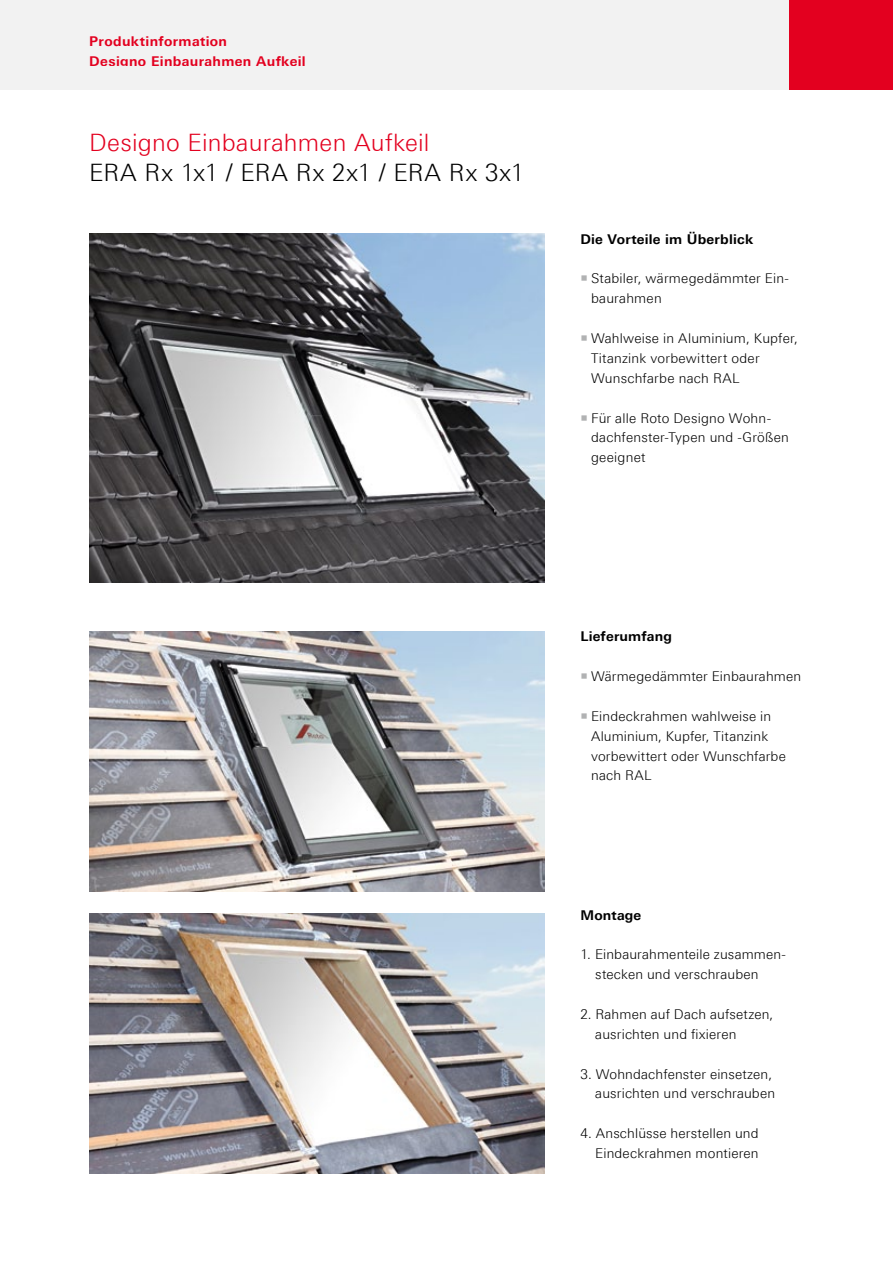
<style>
.page{position:relative;width:893px;height:1263px;background:#fff}
.page>*{position:absolute;margin:0;border:0;box-sizing:border-box;transform-origin:0 0}
.t1{font:300 24px "LT Univers Basic";letter-spacing:.01em;color:#e3001f}
.t2{font:300 24px "LT Univers Basic";letter-spacing:.02em;color:#000}
.t3{font:300 13.5px/19.8px "LT Univers Basic";letter-spacing:.01em;color:#000}
.t4{font:700 13.5px/19.8px "LT Univers Basic";letter-spacing:.025em;color:#e3001f}
.t5{font:700 13.5px "LT Univers Basic";letter-spacing:.015em;color:#000}
.s1{color:#b1b2b3}
</style>
<div class="page">
<div style="left:0;top:0;width:790px;height:89px;background:#f2f2f2"></div>
<img style="left:89px;top:234px;width:455px;height:349px">
<div style="left:790px;top:0;width:103px;height:89px;background:#e3001f"></div>
<img style="left:89px;top:914px;width:455px;height:260px">
<img style="left:89px;top:631px;width:455px;height:260px">
<p class="t4" style="left:89px;top:31px;width:218px">Produktinformation<br>Designo Einbaurahmen Aufkeil</p>
<h1 class="t1" style="left:89px;top:129px;width:342px">Designo Einbaurahmen Aufkeil</h1>
<h1 class="t2" style="left:89px;top:159px;width:436px">ERA Rx 1x1 / ERA Rx 2x1 / ERA Rx 3x1</h1>
<p class="t5" style="left:580px;top:231px;width:174px">Die Vorteile im Überblick</p>
<p class="t3" style="left:591px;top:269px;width:199px;text-indent:-11px"><span class="s1">○</span> Stabiler, wärmegedämmter Ein&shy;baurahmen</p>
<p class="t3" style="left:591px;top:328px;width:208px;text-indent:-11px"><span class="s1">○</span> Wahlweise in Aluminium, Kupfer,<br>Titanzink vorbewittert oder<br>Wunschfarbe nach RAL</p>
<p class="t3" style="left:591px;top:408px;width:199px;text-indent:-11px"><span class="s1">○</span> Für alle Roto Designo Wohn&shy;dachfenster-Typen und -Größen geeignet</p>
<p class="t5" style="left:580px;top:628px;width:93px">Lieferumfang</p>
<p class="t3" style="left:580px;top:666px;width:222px"><span class="s1">○</span> Wärmegedämmter Einbaurahmen</p>
<p class="t3" style="left:591px;top:706px;width:196px;text-indent:-11px"><span class="s1">○</span> Eindeckrahmen wahlweise in<br>Aluminium, Kupfer, Titanzink vorbewittert oder Wunschfarbe nach RAL</p>
<p class="t5" style="left:580px;top:907px;width:62px">Montage</p>
<p class="t3" style="left:595px;top:944px;width:192px;text-indent:-15px">1. Einbaurahmenteile zusammen&shy;stecken und verschrauben</p>
<p class="t3" style="left:595px;top:1004px;width:180px;text-indent:-15px">2. Rahmen auf Dach aufsetzen, ausrichten und fixieren</p>
<p class="t3" style="left:580px;top:1064px;width:196px;text-align:right">3. Wohndachfenster einsetzen, ausrichten und verschrauben</p>
<p class="t3" style="left:580px;top:1123px;width:180px;text-align:right">4. Anschlüsse herstellen und<br>Eindeckrahmen montieren</p>
</div>
